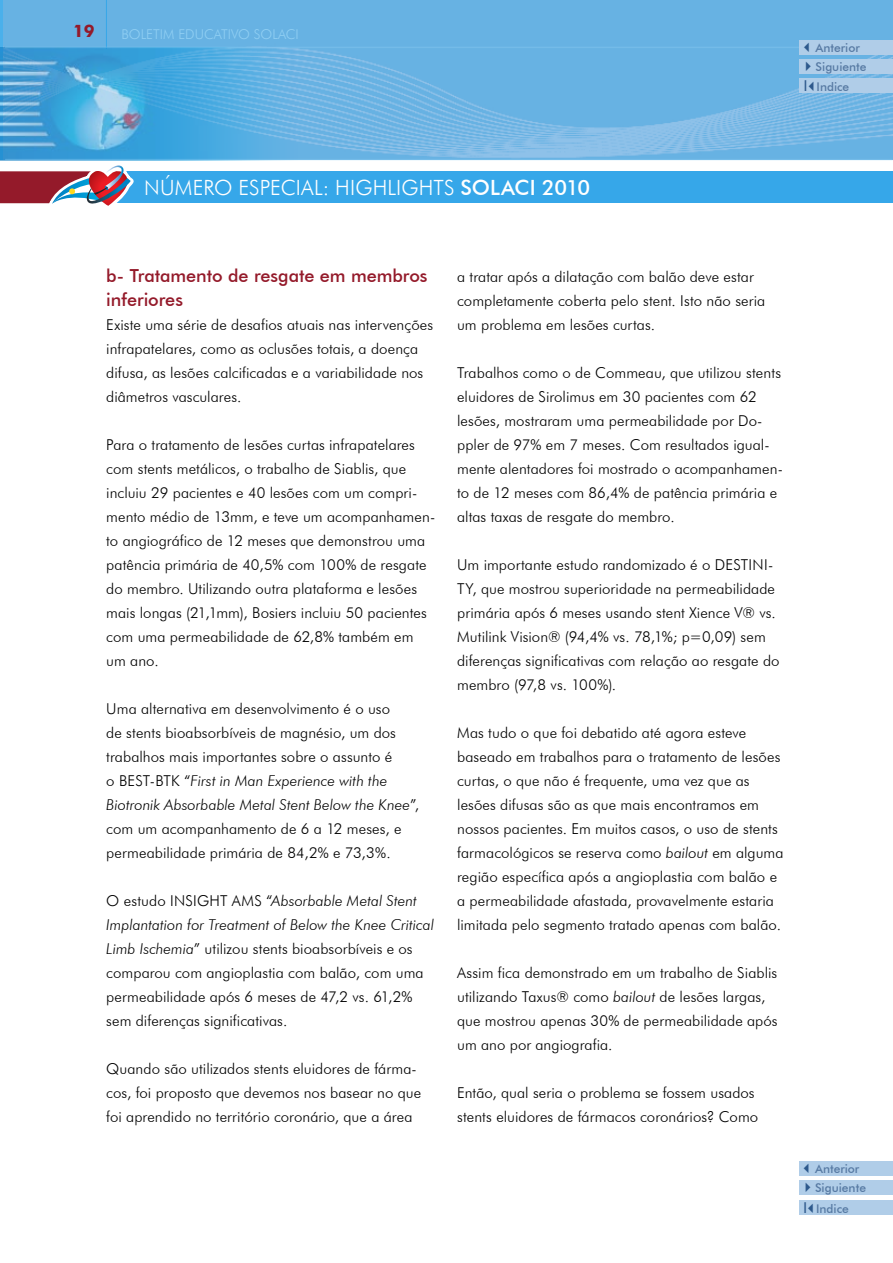
<style>
.page{position:relative;width:893px;height:1263px;background:#fff}
.page>*{position:absolute;margin:0;border:0;box-sizing:border-box;transform-origin:0 0}
.t1{font:300 21px "Futura BT";letter-spacing:.01em;color:#fff}
.t2{font:500 21px "Futura BT";letter-spacing:-.02em;color:#fff}
.t3{font:500 18px/24px "Futura BT";color:#941a2a}
.t4{font:700 17.25px "Futura BT";color:#941a2a}
.t5{font:300 15px/24px "Futura BT";letter-spacing:.005em;color:#000}
.t6{font:300 13.5px "Futura BT";color:#90cff3}
.t7{font:500 12px/20.2px "Futura BT";color:#577aa3}
.s1{color:#2d598c}
.s2{font-family:"Arial";font-weight:400;font-size:15px;color:#2d598c}
.s3{font-weight:300}
.s4{font-style:italic}
</style>
<div class="page">
<img style="left:4px;top:0;width:889px;height:159px">
<hr style="left:106px;top:0;width:1px;height:49px;background:#36a7e9">
<div style="left:107px;top:171px;width:786px;height:32px;background:#36a7e9"></div>
<img style="left:0;top:47px;width:307px;height:113px">
<hr style="left:5px;top:47px;width:888px;height:1px;background:#88cbf2">
<hr style="left:5px;top:159px;width:888px;height:1px;background:#88cbf2">
<svg style="left:0;top:165px;width:134px;height:41px"></svg>
<div style="left:799px;top:41px;width:94px;height:14px;background:#b0cde8"></div>
<div style="left:799px;top:60px;width:94px;height:14px;background:#b0cde8"></div>
<div style="left:799px;top:79px;width:94px;height:14px;background:#b0cde8"></div>
<div style="left:799px;top:1162px;width:93px;height:14px;background:#b0cde8"></div>
<div style="left:799px;top:1181px;width:93px;height:14px;background:#b0cde8"></div>
<div style="left:799px;top:1200px;width:93px;height:14px;background:#b0cde8"></div>
<p class="t4" style="left:73px;top:21px;width:23px">19</p>
<p class="t6" style="left:121px;top:26px;width:171px">BOLETIM EDUCATIVO SO LACI</p>
<p class="t7" style="left:801px;top:37px;width:61px"><span class="s1">✓</span>Anterior</p>
<p class="t7" style="left:801px;top:56px;width:67px"><span class="s1">✔</span>Siguiente<br><span class="s2">I</span><span class="s1">✓</span>Indice</p>
<h1 class="t1" style="left:144px;top:175px;width:45px">númer</h1>
<h1 class="t1" style="left:214px;top:175px;width:156px">o ESPECIAL: Highl</h1>
<h1 class="t1" style="left:396px;top:175px;width:20px">ight</h1>
<h1 class="t2" style="left:444px;top:175px;width:58px"><span class="s3">s</span> Solaci</h1>
<h1 class="t2" style="left:542px;top:175px;width:49px">2010</h1>
<p class="t3" style="left:106px;top:263px;width:323px">b- Tratamento de resgate em membros inferiores</p>
<p class="t5" style="left:106px;top:312px;width:328px">Existe uma série de desafios atuais nas intervenções infrapatelares, como as oclusões totais, a doença difusa, as lesões calcificadas e a variabilidade nos diâmetros vasculares.</p>
<p class="t5" style="left:106px;top:432px;width:330px">Para o tratamento de lesões curtas infrapatelares com stents metálicos, o trabalho de Siablis, que incluiu 29 pacientes e 40 lesões com um compri&shy;mento médio de 13mm, e teve um acompanhamen&shy;to angiográfico de 12 meses que demonstrou uma patência primária de 40,5% com 100% de resgate do membro. Utilizando outra plataforma e lesões mais longas (21,1mm), Bosiers incluiu 50 pacientes com uma permeabilidade de 62,8% também em um ano.</p>
<p class="t5" style="left:106px;top:697px;width:314px">Uma alternativa em desenvolvimento é o uso<br>de stents bioabsorbíveis de magnésio, um dos trabalhos mais importantes sobre o assunto é<br>o BEST-BTK “<span class="s4">First in Man Experience with the Biotronik Absorbable Metal Stent Below the Knee</span>”, com um acompanhamento de 6 a 12 meses, e permeabilidade primária de 84,2% e 73,3%.</p>
<p class="t5" style="left:106px;top:888px;width:329px">O estudo I NSI GHT AMS “<span class="s4">Absorbable Metal Stent Implantation for Treatment of Below the Knee Critical Limb Ischemia</span>” utilizou stents bioabsorbíveis e os comparou com angioplastia com balão, com uma permeabilidade após 6 meses de 47,2 vs. 61,2% sem diferenças significativas.</p>
<p class="t5" style="left:106px;top:1056px;width:316px">Quando são utilizados stents eluidores de fárma&shy;cos, foi proposto que devemos nos basear no que foi aprendido no território coronário, que a área</p>
<p class="t5" style="left:457px;top:264px;width:310px">a tratar após a dilatação com balão deve estar completamente coberta pelo stent. I sto não seria um problema em lesões curtas.</p>
<p class="t5" style="left:457px;top:360px;width:327px">Trabalhos como o de Commeau, que utilizou stents eluidores de Sirolimus em 30 pacientes com 62 lesões, mostraram uma permeabilidade por Do&shy;ppler de 97% em 7 meses. Com resultados igual&shy;mente alentadores foi mostrado o acompanhamen&shy;to de 12 meses com 86,4% de patência primária e altas taxas de resgate do membro.</p>
<p class="t5" style="left:457px;top:552px;width:324px">Um importante estudo randomizado é o DESTI NI - TY, que mostrou superioridade na permeabilidade primária após 6 meses usando stent Xience V® vs.<br>Mutilink Vision® (94,4% vs. 78,1%; p=0,09) sem diferenças significativas com relação ao resgate do membro (97,8 vs. 100%).</p>
<p class="t5" style="left:457px;top:720px;width:328px">Mas tudo o que foi debatido até agora esteve baseado em trabalhos para o tratamento de lesões curtas, o que não é frequente, uma vez que as lesões difusas são as que mais encontramos em nossos pacientes. Em muitos casos, o uso de stents farmacológicos se reserva como <span class="s4">bailout</span> em alguma região específica após a angioplastia com balão e a permeabilidade afastada, provavelmente estaria limitada pelo segmento tratado apenas com balão.</p>
<p class="t5" style="left:457px;top:960px;width:322px">Assim fica demonstrado em um trabalho de Siablis utilizando Taxus® como <span class="s4">bailout</span> de lesões largas, que mostrou apenas 30% de permeabilidade após um ano por angiografia.</p>
<p class="t5" style="left:457px;top:1080px;width:303px">Então, qual seria o problema se fossem usados stents eluidores de fármacos coronários? Como</p>
<p class="t7" style="left:800px;top:1158px;width:61px"><span class="s1">✓</span>Anterior</p>
<p class="t7" style="left:800px;top:1177px;width:67px"><span class="s1">✔</span>Siguiente<br><span class="s2">I</span><span class="s1">✓</span>Indice</p>
</div>
